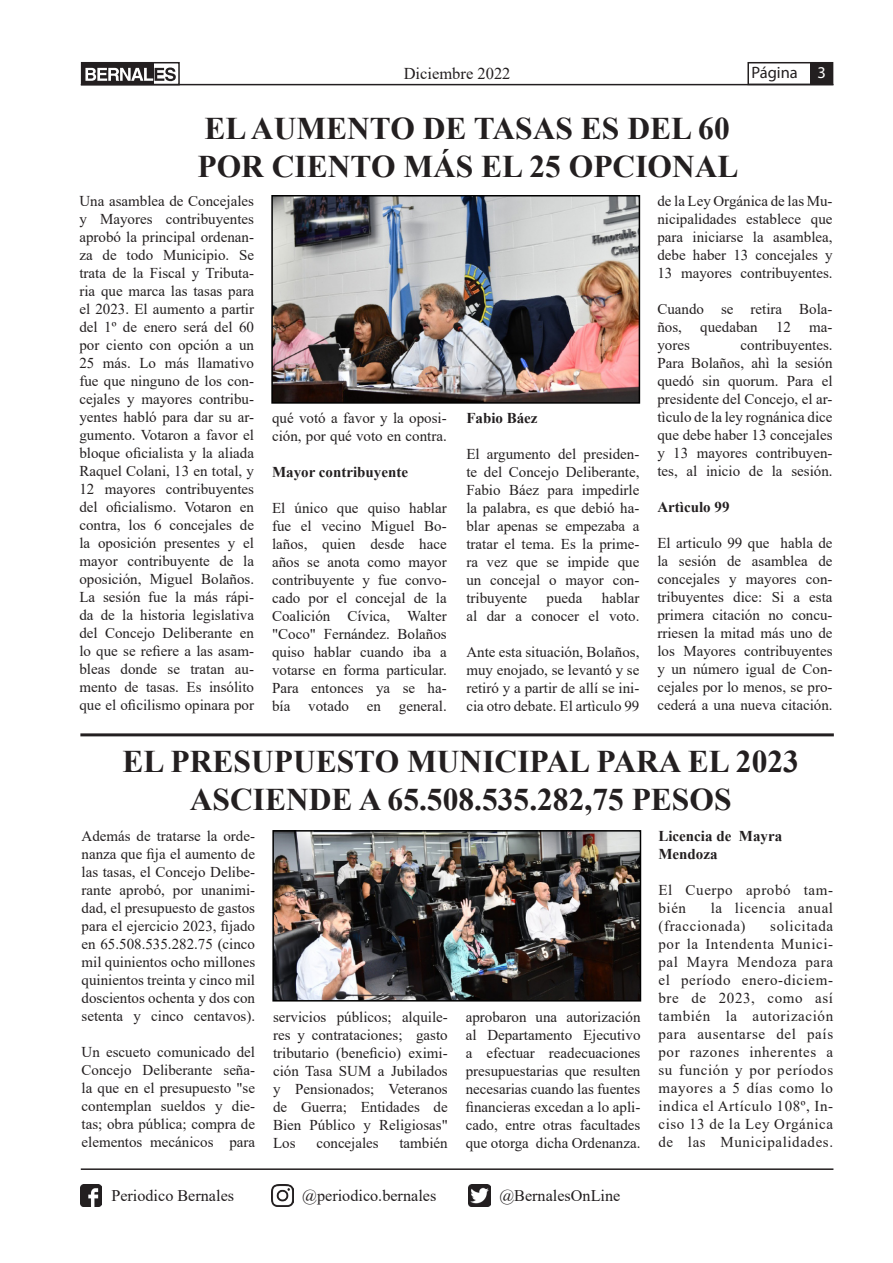
<style>
.page{position:relative;width:893px;height:1263px;background:#fff}
.page>*{position:absolute;margin:0;border:0;box-sizing:border-box;transform-origin:0 0}
.t1{font:700 31.5px/37.8px "Times New Roman";color:#231f20;text-align:center}
.t2{font:16.5px "Times New Roman";color:#231f20}
.t3{font:16.5px "Myriad Pro";color:#231f20}
.t4{font:16.2px "Times New Roman";color:#231f20}
.t5{font:15px/18px "Times New Roman";color:#231f20;text-align:justify}
.t6{font:700 15px "Times New Roman";color:#231f20}
.t7{font:15px/18px "Times New Roman";letter-spacing:.04em;color:#231f20}
.s1{color:#fff}
</style>
<div class="page">
<div style="left:810px;top:63px;width:23px;height:21px;background:#231f20"></div>
<div style="left:82px;top:63px;width:72px;height:22px;background:#231f20"></div>
<div style="left:747px;top:62px;width:86px;height:23px;border:2px solid #231f20"></div>
<svg style="left:85px;top:68px;width:91px;height:13px"></svg>
<div style="left:81px;top:62px;width:99px;height:23px;border:2px solid #231f20"></div>
<hr style="left:81px;top:84px;width:752px;height:1px;background:#231f20">
<hr style="left:81px;top:1168px;width:752px;height:2px;background:#231f20">
<img style="left:80px;top:1185px;width:22px;height:21px">
<img style="left:272px;top:1185px;width:21px;height:21px">
<img style="left:469px;top:1185px;width:21px;height:21px">
<hr style="left:80px;top:733px;width:754px;height:3px;background:#231f20">
<img style="left:274px;top:198px;width:363px;height:203px">
<div style="left:271px;top:195px;width:369px;height:209px;border:2px solid #000"></div>
<img style="left:275px;top:833px;width:363px;height:165px">
<div style="left:272px;top:830px;width:369px;height:171px;border:2px solid #000"></div>
<p class="t2" style="left:404px;top:62px;width:108px">Diciembre 2022</p>
<p class="t3" style="left:751px;top:63px;width:76px">Página <span class="s1">3</span></p>
<p class="t1" style="left:205px;top:109px;width:527px">EL AUMENTO DE TASAS ES DEL 60</p>
<p class="t1" style="left:197px;top:147px;width:543px">POR CIENTO MÁS EL 25 OPCIONAL</p>
<p class="t5" style="left:79px;top:192px;width:176px">Una asamblea de Concejales y Mayores contribuyentes aprobó la principal ordenan&shy;za de todo Municipio. Se trata de la Fiscal y Tributa&shy;ria que marca las tasas para el 2023. El aumento a partir del 1º de enero será del 60 por ciento con opción a un 25 más. Lo más llamativo fue que ninguno de los con&shy;cejales y mayores contribu&shy;yentes habló para dar su ar&shy;gumento. Votaron a favor el bloque oficialista y la aliada Raquel Colani, 13 en total, y 12 mayores contribuyentes del oficialismo. Votaron en contra, los 6 concejales de la oposición presentes y el mayor contribuyente de la oposición, Miguel Bolaños.</p>
<p class="t5" style="left:79px;top:588px;width:176px">La sesión fue la más rápi&shy;da de la historia legislativa del Concejo Deliberante en lo que se refiere a las asam&shy;bleas donde se tratan au&shy;mento de tasas. Es insólito que el oficilismo opinara por</p>
<p class="t5" style="left:657px;top:192px;width:177px">de la Ley Orgánica de las Mu&shy;nicipalidades establece que para iniciarse la asamblea, debe haber 13 concejales y 13 mayores contribuyentes.</p>
<p class="t5" style="left:657px;top:300px;width:177px">Cuando se retira Bola&shy;ños, quedaban 12 ma&shy;yores</p>
<p class="t5" style="left:740px;top:336px;width:94px">contribuyentes.</p>
<p class="t5" style="left:657px;top:354px;width:177px">Para Bolaños, ahì la sesión quedó sin quorum. Para el presidente del Concejo, el ar&shy;tìculo de la ley rognánica dice que debe haber 13 concejales y 13 mayores contribuyen&shy;tes, al inicio de la sesión.</p>
<p class="t6" style="left:657px;top:496px;width:74px">Artìculo 99</p>
<p class="t5" style="left:657px;top:534px;width:177px">El articulo 99 que habla de la sesión de asamblea de concejales y mayores con&shy;tribuyentes dice: Si a esta primera citación no concu&shy;rriesen la mitad más uno de los Mayores contribuyentes y un número igual de Con&shy;cejales por lo menos, se pro&shy;cederá a una nueva citación.</p>
<p class="t1" style="left:122px;top:741px;width:678px">EL PRESUPUESTO MUNICIPAL PARA EL 2023<br>ASCIENDE A 65.508.535.282,75 PESOS</p>
<p class="t5" style="left:82px;top:827px;width:175px">Además de tratarse la orde&shy;nanza que fija el aumento de las tasas, el Concejo Delibe&shy;rante aprobó, por unanimi&shy;dad, el presupuesto de gastos para el ejercicio 2023, fijado en 65.508.535.282.75 (cinco mil quinientos ocho millones quinientos treinta y cinco mil doscientos ochenta y dos con setenta y cinco centavos).</p>
<p class="t5" style="left:82px;top:1043px;width:175px">Un escueto comunicado del Concejo Deliberante seña&shy;la que en el presupuesto "se contemplan sueldos y die&shy;tas; obra pública; compra de elementos mecánicos para</p>
<p class="t6" style="left:466px;top:407px;width:73px">Fabio Báez</p>
<p class="t5" style="left:466px;top:444px;width:175px">El argumento del presiden&shy;te del Concejo Deliberante, Fabio Báez para impedirle la palabra, es que debió ha&shy;blar apenas se empezaba a tratar el tema. Es la prime&shy;ra vez que se impide que un concejal o mayor con&shy;tribuyente</p>
<p class="t5" style="left:272px;top:408px;width:176px">qué votó a favor y la oposi&shy;ción, por qué voto en contra.</p>
<p class="t6" style="left:272px;top:461px;width:137px">Mayor contribuyente</p>
<p class="t5" style="left:272px;top:498px;width:176px">El único que quiso hablar fue el vecino Miguel Bo&shy;laños, quien desde hace años se anota como mayor contribuyente y fue convo&shy;cado por el concejal de la Coalición Cívica, Walter "Coco" Fernández. Bolaños quiso hablar cuando iba a votarse en forma particular.</p>
<p class="t5" style="left:272px;top:678px;width:176px">Para entonces ya se ha&shy;bía votado en general.</p>
<p class="t5" style="left:466px;top:588px;width:175px;text-align:right">hablar<br>al dar a conocer el voto.</p>
<p class="t5" style="left:466px;top:642px;width:175px">Ante esta situación, Bolaños, muy enojado, se levantó y se retiró y a partir de allí se ini&shy;cia otro debate. El artìculo 99</p>
<p class="t5" style="left:547px;top:588px;width:37px">pueda</p>
<p class="t6" style="left:658px;top:825px;width:125px">Licencia de Mayra</p>
<p class="t6" style="left:658px;top:843px;width:61px">Mendoza</p>
<p class="t7" style="left:658px;top:880px;width:176px">El Cuerpo aprobó tam&shy;bién</p>
<p class="t7" style="left:658px;top:898px;width:176px;text-indent:52px">la licencia anual (fraccionada)</p>
<p class="t5" style="left:658px;top:916px;width:176px;text-indent:112px">solicitada por la Intendenta Munici&shy;pal Mayra Mendoza para el período enero-diciem&shy;bre de 2023, como así también la autorización para ausentarse del país por razones inherentes a su función y por períodos mayores a 5 días como lo indica el Artículo 108º, In&shy;ciso 13 de la Ley Orgánica de las Municipalidades.</p>
<p class="t5" style="left:273px;top:1007px;width:176px">servicios públicos; alquile&shy;res y contrataciones; gasto tributario (beneficio) eximi&shy;ción Tasa SUM a Jubilados y Pensionados; Veteranos de Guerra; Entidades de Bien Público y Religiosas"</p>
<p class="t5" style="left:273px;top:1133px;width:24px">Los</p>
<p class="t5" style="left:316px;top:1133px;width:64px">concejales</p>
<p class="t5" style="left:399px;top:1133px;width:50px">también</p>
<p class="t5" style="left:466px;top:1007px;width:176px">aprobaron una autorización al Departamento Ejecutivo a efectuar readecuaciones presupuestarias que resulten necesarias cuando las fuentes financieras excedan a lo apli&shy;cado, entre otras facultades que otorga dicha Ordenanza.</p>
<p class="t4" style="left:111px;top:1184px;width:124px">Periodico Bernales</p>
<p class="t4" style="left:302px;top:1184px;width:136px">@periodico.bernales</p>
<p class="t4" style="left:499px;top:1184px;width:123px">@BernalesOnLine</p>
</div>
